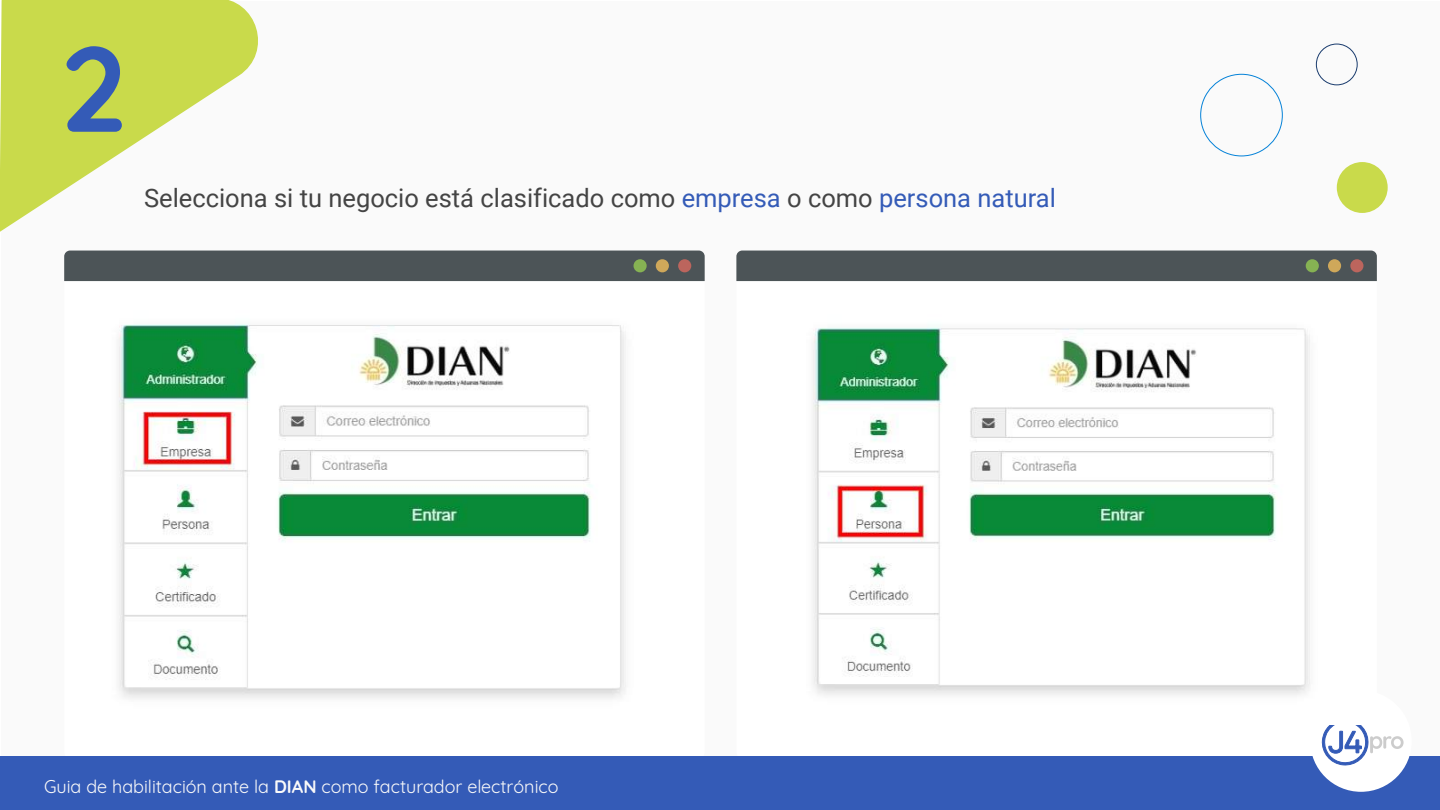
<style>
.page{position:relative;width:1440px;height:810px;background:#fff}
.page>*{position:absolute;margin:0;border:0;box-sizing:border-box;transform-origin:0 0}
.t1{font:700 120.45px "Quicksand";color:#345bb7}
.t2{font:25.5px "Roboto";color:#444}
.t3{font:18px "Quicksand";color:#fafafa}
.s1{color:#345bb7}
.s2{font-weight:700}
</style>
<div class="page">
<div style="left:2px;top:2px;width:1438px;height:803px;background:#fafafa"></div>
<div style="left:1316px;top:44px;width:42px;height:41px;border:1px solid #193b6d;border-radius:50%"></div>
<div style="left:1200px;top:74px;width:83px;height:82px;border:1px solid #0582d8;border-radius:50%"></div>
<div style="left:1337px;top:162px;width:51px;height:51px;background:#c9da4b;border-radius:50%"></div>
<div style="left:64px;top:251px;width:641px;height:30px;background:#4c5457"></div>
<div style="left:634px;top:259px;width:13px;height:13px;background:#86b253;border-radius:50%"></div>
<div style="left:656px;top:259px;width:13px;height:13px;background:#cfa85a;border-radius:50%"></div>
<div style="left:678px;top:259px;width:13px;height:13px;background:#bc655d;border-radius:50%"></div>
<div style="left:736px;top:251px;width:641px;height:30px;background:#4c5457"></div>
<div style="left:1306px;top:259px;width:13px;height:13px;background:#86b253;border-radius:50%"></div>
<div style="left:1328px;top:259px;width:13px;height:13px;background:#cfa85a;border-radius:50%"></div>
<div style="left:1350px;top:259px;width:13px;height:13px;background:#bc655d;border-radius:50%"></div>
<div style="left:0;top:756px;width:1440px;height:54px;background:#345bb7"></div>
<div style="left:1310px;top:690px;width:102px;height:102px;background:#fff;border-radius:50%"></div>
<svg style="left:1321px;top:725px;width:83px;height:41px"></svg>
<svg style="left:0;top:0;width:258px;height:232px;fill:#c9da4b"></svg>
<img style="left:813px;top:327px;width:495px;height:366px">
<img style="left:119px;top:324px;width:505px;height:373px">
<h1 class="t1" style="left:61px;top:-11px;width:66px">2</h1>
<p class="t2" style="left:144px;top:180px;width:913px">Selecciona si tu negocio está clasificado como <span class="s1">empresa</span> o como <span class="s1">persona natural</span></p>
<p class="t3" style="left:44px;top:773px;width:516px">Guia de habilitación ante la <span class="s2">DIAN</span> como facturador electrónico</p>
</div>
